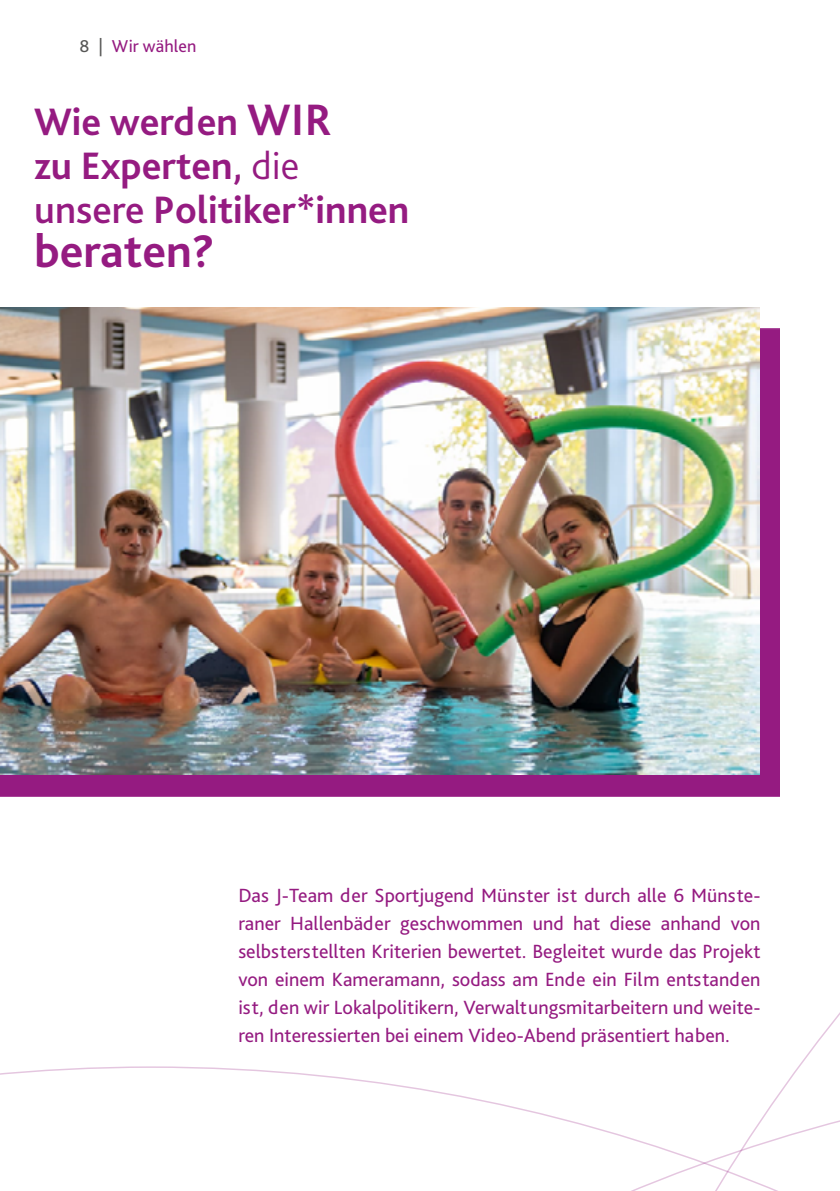
<style>
.page{position:relative;width:840px;height:1191px;background:#fff}
.page>*{position:absolute;margin:0;border:0;box-sizing:border-box;transform-origin:0 0}
.t1{font:700 48px "Bliss Pro";color:#951b81}
.t2{font:700 40px "Bliss Pro";color:#951b81}
.Bliss_Fliesstext{font:20px/28px "Bliss Pro";color:#951b81;text-align:justify}
.t3{font:18px "Bliss Pro";letter-spacing:.005em;color:#951b81}
.s1{color:#575756}
.s2{font-size:46px}
.s3{font-weight:500}
.s4{font-weight:300}
</style>
<div class="page">
<svg style="left:0;top:1066px;width:480px;height:35px"></svg>
<svg style="left:480px;top:400px;width:359px;height:791px"></svg>
<div style="left:0;top:328px;width:779px;height:468px;background:#951b81"></div>
<img style="left:0;top:307px;width:759px;height:467px">
<p class="t3" style="left:79px;top:35px;width:118px"><span class="s1">8 |</span> Wir wählen</p>
<p class="t2" style="left:34px;top:96px;width:299px">Wie werden <span class="s2">WIR</span></p>
<p class="t2" style="left:34px;top:140px;width:267px">zu Experten<span class="s3">,</span> <span class="s4">die</span></p>
<p class="t2" style="left:34px;top:184px;width:376px"><span class="s3">unsere</span> Politiker*innen</p>
<p class="t1" style="left:34px;top:221px;width:182px">beraten?</p>
<p class="Bliss_Fliesstext" style="left:238px;top:881px;width:523px">Das J-Team der Sportjugend Münster ist durch alle 6 Münste&shy;raner Hallenbäder geschwommen und hat diese anhand von selbsterstellten Kriterien bewertet. Begleitet wurde das Projekt von einem Kameramann, sodass am Ende ein Film entstanden ist, den wir Lokalpolitikern, Verwaltungsmitarbeitern und weite&shy;ren Interessierten bei einem Video-Abend präsentiert haben.</p>
</div>
